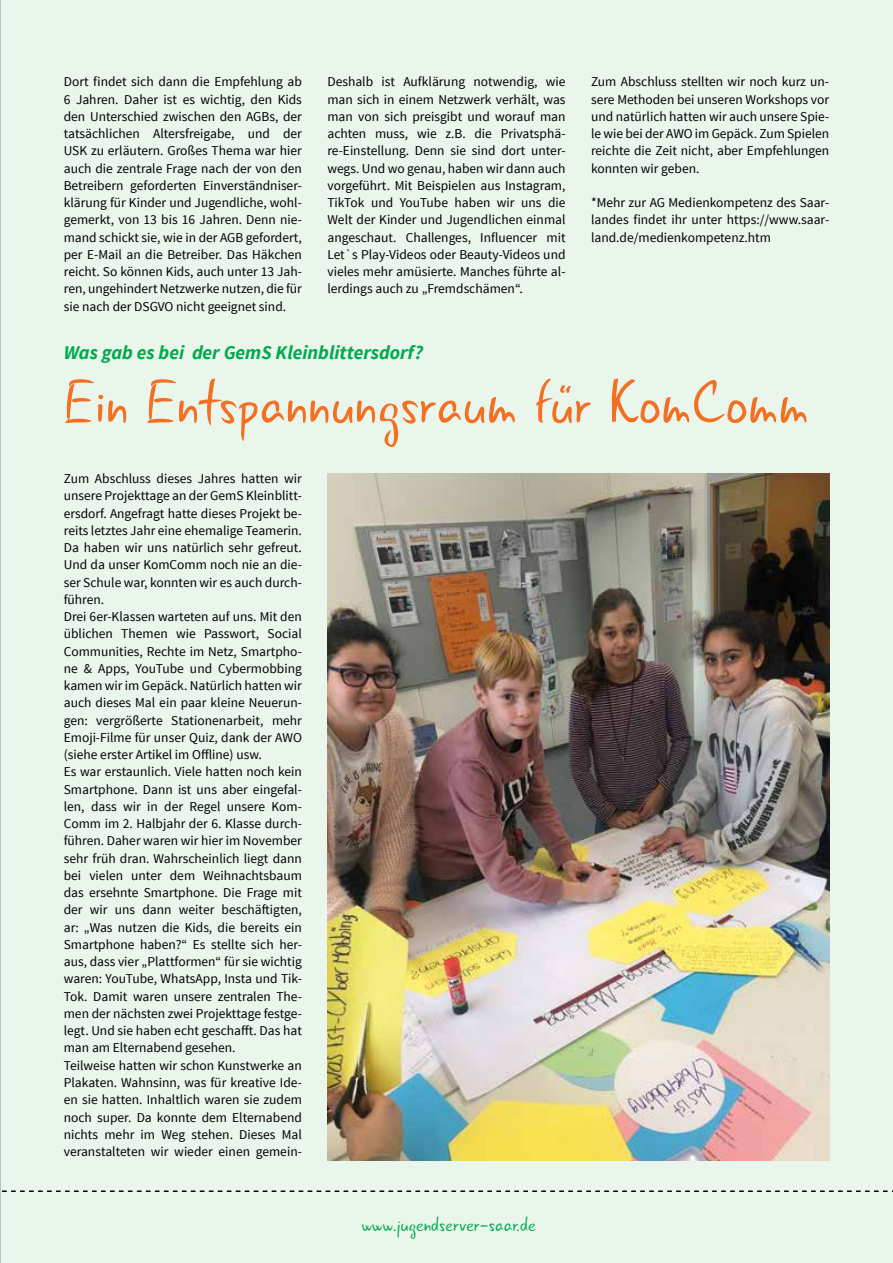
<style>
.page{position:relative;width:893px;height:1263px;background:#eaf5eb}
.page>*{position:absolute;margin:0;border:0;box-sizing:border-box;transform-origin:0 0}
.t1{font:63px "Gunny Rewritten";color:#f36f21}
.t2{font:21px "Gunny Rewritten";color:#00aa4f}
.t3{font:italic 700 19.5px "Source Sans Pro";color:#00aa4f}
.t4{font:13.5px/17.2px "Source Sans Pro";color:#000;text-align:justify}
</style>
<div class="page">
<hr style="left:0;top:0;width:1px;height:1263px;background:#839db1">
<svg style="left:0;top:1191px;width:893px;height:1px"></svg>
<img style="left:327px;top:473px;width:502px;height:688px">
<p class="t4" style="left:64px;top:73px;width:240px">Dort findet sich dann die Empfehlung ab 6 Jahren. Daher ist es wichtig, den Kids den Unterschied zwischen den AGBs, der tatsächlichen Altersfreigabe, und der USK zu erläutern. Großes Thema war hier auch die zentrale Frage nach der von den Betreibern geforderten Einverständniser&shy;klärung für Kinder und Jugendliche, wohl&shy;gemerkt, von 13 bis 16 Jahren. Denn nie&shy;mand schickt sie, wie in der AGB gefordert, per E-Mail an die Betreiber. Das Häkchen reicht. So können Kids, auch unter 13 Jah&shy;ren, ungehindert Netzwerke nutzen, die für sie nach der DSGVO nicht geeignet sind.</p>
<p class="t3" style="left:64px;top:340px;width:361px">Was gab es bei der GemS Kleinblittersdorf?</p>
<p class="t1" style="left:64px;top:363px;width:746px">Ein Entspannungsraum für KomComm</p>
<p class="t4" style="left:327px;top:73px;width:240px">Deshalb ist Aufklärung notwendig, wie man sich in einem Netzwerk verhält, was man von sich preisgibt und worauf man achten muss, wie z.B. die Privatsphä&shy;re-Einstellung. Denn sie sind dort unter&shy;wegs. Und wo genau, haben wir dann auch vorgeführt. Mit Beispielen aus Instagram, TikTok und YouTube haben wir uns die Welt der Kinder und Jugendlichen einmal angeschaut. Challenges, Influencer mit Let`s Play-Videos oder Beauty-Videos und vieles mehr amüsierte. Manches führte al&shy;lerdings auch zu „Fremdschämen“.</p>
<p class="t4" style="left:591px;top:73px;width:240px">Zum Abschluss stellten wir noch kurz un&shy;sere Methoden bei unseren Workshops vor und natürlich hatten wir auch unsere Spie&shy;le wie bei der AWO im Gepäck. Zum Spielen reichte die Zeit nicht, aber Empfehlungen konnten wir geben.</p>
<p class="t4" style="left:591px;top:194px;width:240px">*Mehr zur AG Medienkompetenz des Saar&shy;landes findet ihr unter https://www.saar&shy;land.de/medienkompetenz.htm</p>
<p class="t4" style="left:64px;top:470px;width:240px;text-align:left">Zum Abschluss dieses Jahres hatten wir unsere Projekttage an der GemS Kleinblitt&shy;ersdorf. Angefragt hatte dieses Projekt be&shy;reits letztes Jahr eine ehemalige Teamerin.<br>Da haben wir uns natürlich sehr gefreut.<br>Und da unser KomComm noch nie an die&shy;ser Schule war, konnten wir es auch durch&shy;führen.<br>Drei 6er-Klassen warteten auf uns. Mit den üblichen Themen wie Passwort, Social Communities, Rechte im Netz, Smartpho&shy;ne &amp; Apps, YouTube und Cybermobbing kamen wir im Gepäck. Natürlich hatten wir auch dieses Mal ein paar kleine Neuerun&shy;gen: vergrößerte Stationenarbeit, mehr Emoji-Filme für unser Quiz, dank der AWO (siehe erster Artikel im Offline) usw.<br>Es war erstaunlich. Viele hatten noch kein Smartphone. Dann ist uns aber eingefal&shy;len, dass wir in der Regel unsere Kom-Comm im 2. Halbjahr der 6. Klasse durch&shy;führen. Daher waren wir hier im November sehr früh dran. Wahrscheinlich liegt dann bei vielen unter dem Weihnachtsbaum das ersehnte Smartphone. Die Frage mit der wir uns dann weiter beschäftigten, ar: „Was nutzen die Kids, die bereits ein Smartphone haben?“ Es stellte sich her&shy;aus, dass vier „Plattformen“ für sie wichtig waren: YouTube, WhatsApp, Insta und Tik-Tok. Damit waren unsere zentralen The&shy;men der nächsten zwei Projekttage festge&shy;legt. Und sie haben echt geschafft. Das hat man am Elternabend gesehen.<br>Teilweise hatten wir schon Kunstwerke an Plakaten. Wahnsinn, was für kreative Ide&shy;en sie hatten. Inhaltlich waren sie zudem noch super. Da konnte dem Elternabend nichts mehr im Weg stehen. Dieses Mal veranstalteten wir wieder einen gemein-</p>
<h2 class="t2" style="left:361px;top:1211px;width:176px">www.jugendserver-saar.de</h2>
</div>
